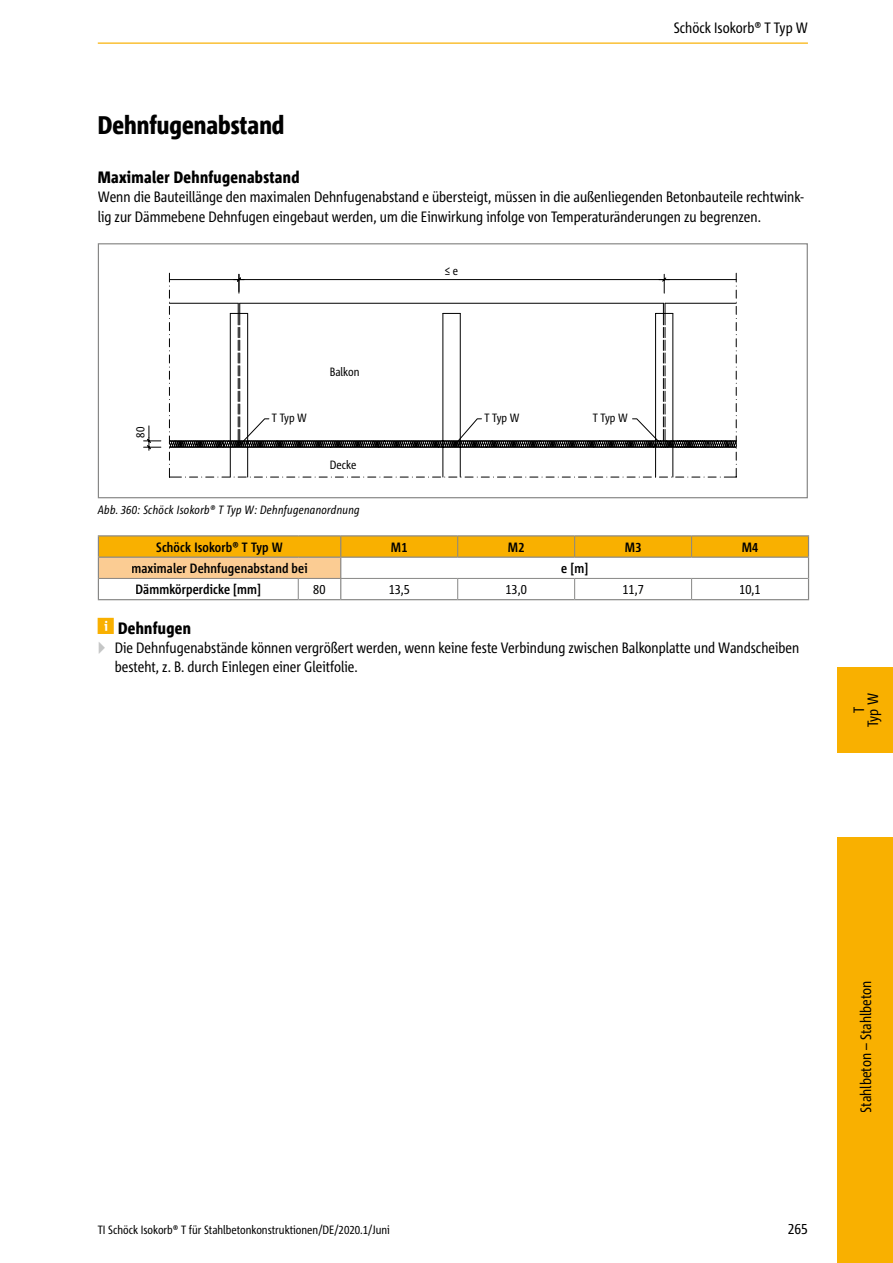
<style>
.page{position:relative;width:893px;height:1263px;background:#fff}
.page>*{position:absolute;margin:0;border:0;box-sizing:border-box;transform-origin:0 0}
.t1{font:800 condensed 25.5px "Corpid Schoeck";color:#000}
.t2{font:800 condensed 16.5px "Corpid Schoeck";letter-spacing:.02em;color:#000}
.t3{font:condensed 15px/19.5px "Corpid Schoeck";color:#000}
.t4{font:700 condensed 13.5px "Corpid Schoeck";letter-spacing:.01em;color:#000}
.t5{font:condensed 13.5px "Corpid Schoeck";color:#000}
.t6{font:condensed 12px "Corpid Schoeck";color:#000}
.t7{font:italic condensed 12px "Corpid Schoeck";letter-spacing:.02em;color:#000}
.t8{font:12px "Corpid Cd Schoeck";color:#000}
.s1{color:#c5c6c6}
</style>
<div class="page">
<div style="left:838px;top:837px;width:55px;height:426px;background:#f9b000"></div>
<div style="left:838px;top:668px;width:55px;height:85px;background:#f9b000"></div>
<hr style="left:98px;top:43px;width:710px;height:1px;background:#f9b000">
<svg style="left:149px;top:426px;width:1px;height:12px"></svg>
<svg style="left:169px;top:273px;width:568px;height:205px"></svg>
<div style="left:98px;top:243px;width:710px;height:255px;border:1px solid #878786"></div>
<hr style="left:98px;top:535px;width:200px;height:1px;background:#878786">
<hr style="left:298px;top:535px;width:43px;height:1px;background:#878786">
<hr style="left:341px;top:535px;width:117px;height:1px;background:#878786">
<hr style="left:458px;top:535px;width:117px;height:1px;background:#878786">
<hr style="left:575px;top:535px;width:117px;height:1px;background:#878786">
<hr style="left:692px;top:535px;width:117px;height:1px;background:#878786">
<hr style="left:98px;top:599px;width:200px;height:1px;background:#878786">
<hr style="left:298px;top:599px;width:43px;height:1px;background:#878786">
<hr style="left:341px;top:599px;width:117px;height:1px;background:#878786">
<hr style="left:458px;top:599px;width:117px;height:1px;background:#878786">
<hr style="left:575px;top:599px;width:117px;height:1px;background:#878786">
<hr style="left:692px;top:599px;width:117px;height:1px;background:#878786">
<svg style="left:98px;top:536px;width:711px;height:63px"></svg>
<div style="left:157px;top:542px;width:126px;height:13px;background:#f9b000"></div>
<div style="left:392px;top:542px;width:15px;height:10px;background:#f9b000"></div>
<div style="left:509px;top:542px;width:15px;height:10px;background:#f9b000"></div>
<div style="left:626px;top:542px;width:15px;height:10px;background:#f9b000"></div>
<div style="left:742px;top:542px;width:16px;height:10px;background:#f9b000"></div>
<div style="left:132px;top:563px;width:175px;height:13px;background:#fbcc93"></div>
<h1 class="t1" style="left:98px;top:109px;width:188px">Dehnfugenabstand</h1>
<p class="t3" style="left:674px;top:18px;width:136px">Schöck Isokorb® T Typ W</p>
<p class="t2" style="left:98px;top:167px;width:203px">Maximaler Dehnfugenabstand</p>
<p class="t3" style="left:98px;top:187px;width:707px">Wenn die Bauteillänge den maximalen Dehnfugenabstand e übersteigt, müssen in die außenliegenden Betonbauteile rechtwink&shy;lig zur Dämmebene Dehnfugen eingebaut werden, um die Einwirkung infolge von Temperaturänderungen zu begrenzen.</p>
<p class="t8" style="left:133px;top:438px;width:12px;rotate:-90deg">80</p>
<p class="t8" style="left:330px;top:365px;width:31px">Balkon</p>
<p class="t8" style="left:445px;top:263px;width:15px">≤ e</p>
<p class="t8" style="left:272px;top:410px;width:37px">T Typ W</p>
<p class="t8" style="left:485px;top:410px;width:37px">T Typ W</p>
<p class="t8" style="left:330px;top:457px;width:28px">Decke</p>
<p class="t8" style="left:593px;top:410px;width:37px">T Typ W</p>
<p class="t7" style="left:98px;top:502px;width:263px">Abb. 360: Schöck Isokorb® T Typ W: Dehnfugenanordnung</p>
<p class="t4" style="left:156px;top:539px;width:128px">Schöck Isokorb® T Typ W</p>
<p class="t4" style="left:391px;top:539px;width:18px">M1</p>
<p class="t4" style="left:508px;top:539px;width:18px">M2</p>
<p class="t4" style="left:625px;top:539px;width:18px">M3</p>
<p class="t4" style="left:742px;top:539px;width:18px">M4</p>
<p class="t4" style="left:131px;top:560px;width:178px">maximaler Dehnfugenabstand bei</p>
<p class="t4" style="left:561px;top:560px;width:29px">e [m]</p>
<p class="t4" style="left:136px;top:581px;width:127px">Dämmkörperdicke [mm]</p>
<p class="t5" style="left:313px;top:581px;width:14px">80</p>
<p class="t5" style="left:389px;top:581px;width:23px">13,5</p>
<p class="t5" style="left:506px;top:581px;width:23px">13,0</p>
<p class="t5" style="left:622px;top:581px;width:23px">11,7</p>
<p class="t5" style="left:739px;top:581px;width:23px">10,1</p>
<p class="t2" style="left:118px;top:618px;width:74px">Dehnfugen</p>
<p class="t3" style="left:115px;top:637px;width:686px;text-indent:-17px"><span class="s1">▶</span> Die Dehnfugenabstände können vergrößert werden, wenn keine feste Verbindung zwischen Balkonplatte und Wandscheiben besteht, z. B. durch Einlegen einer Gleitfolie.</p>
<p class="t3" style="left:852px;top:727px;width:36px;line-height:14.1px;text-align:center;rotate:-90deg">T<br>Typ W</p>
<p class="t6" style="left:98px;top:1222px;width:294px">TI Schöck Isokorb® T für Stahlbetonkonstruktionen/DE/2020.1/Juni</p>
<p class="t3" style="left:788px;top:1219px;width:22px">265</p>
<p class="t3" style="left:856px;top:1112px;width:134px;rotate:-90deg">Stahlbeton – Stahlbeton</p>
</div>
